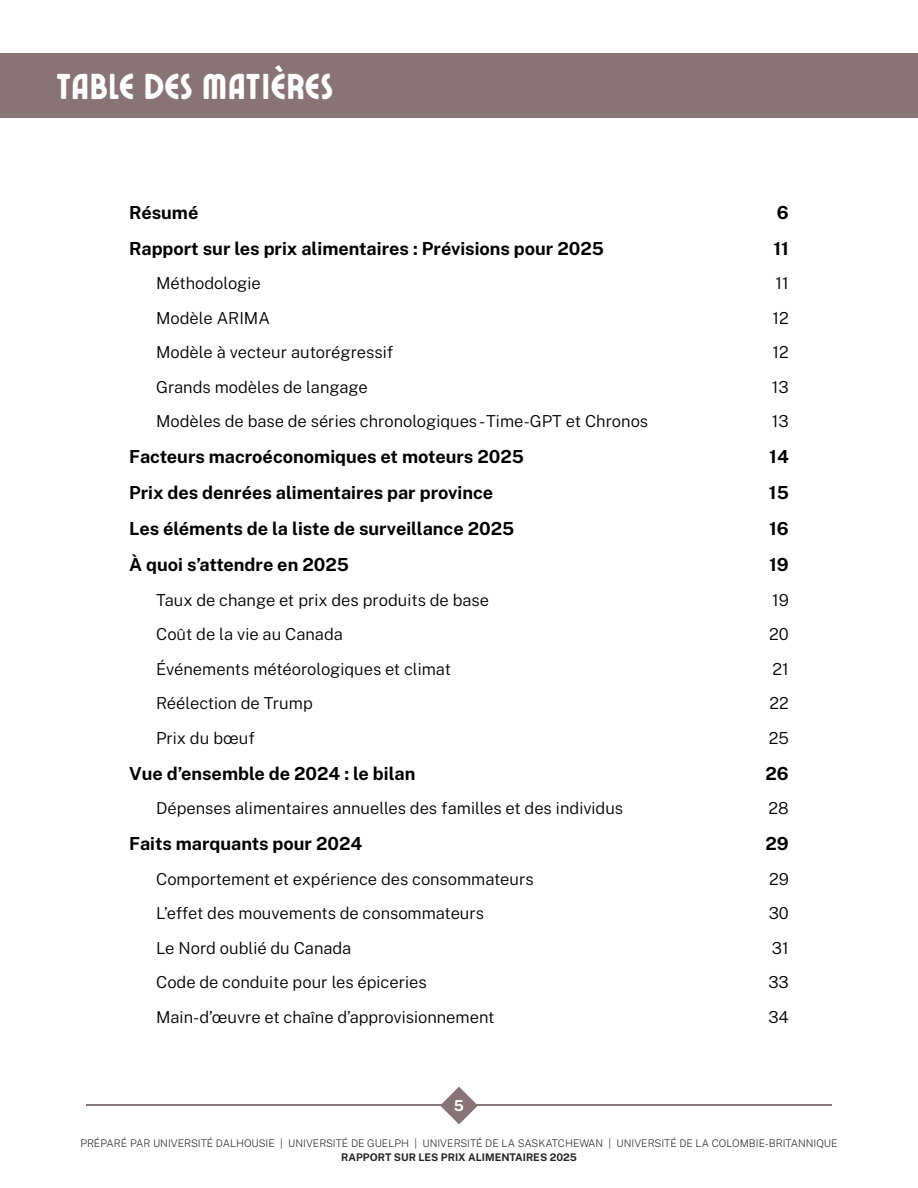
<style>
.page{position:relative;width:918px;height:1188px;background:#fff}
.page>*{position:absolute;margin:0;border:0;box-sizing:border-box;transform-origin:0 0}
.t1{font:condensed 36px "Lucidity";color:#fff}
.t2{font:700 18px "Public Sans";color:#000}
.t3{font:300 16.5px "Public Sans";color:#000}
.t4{font:700 15px "Public Sans";color:#fff}
.t5{font:200 10.5px "Public Sans Roman";color:#242424}
.t6{font:700 10.5px "Public Sans";color:#242424}
</style>
<div class="page">
<hr style="left:86px;top:1104px;width:746px;height:2px;background:#897475">
<svg style="left:440px;top:1087px;width:38px;height:37px"></svg>
<div style="left:0;top:54px;width:918px;height:64px;background:#897475"></div>
<p class="t1" style="left:55px;top:70px;width:279px">TABLE DES MATIÈRES</p>
<p class="t2" style="left:129px;top:201px;width:71px">Résumé</p>
<p class="t2" style="left:777px;top:201px;width:13px">6</p>
<p class="t2" style="left:129px;top:237px;width:476px">Rapport sur les prix alimentaires : Prévisions pour 2025</p>
<p class="t2" style="left:773px;top:237px;width:17px">11</p>
<p class="t3" style="left:156px;top:273px;width:106px">Méthodologie</p>
<p class="t3" style="left:776px;top:273px;width:15px">11</p>
<p class="t3" style="left:156px;top:308px;width:115px">Modèle ARIMA</p>
<p class="t3" style="left:773px;top:308px;width:18px">12</p>
<p class="t3" style="left:156px;top:342px;width:239px">Modèle à vecteur autorégressif</p>
<p class="t3" style="left:773px;top:342px;width:18px">12</p>
<p class="t3" style="left:156px;top:377px;width:213px">Grands modèles de langage</p>
<p class="t3" style="left:772px;top:377px;width:18px">13</p>
<p class="t3" style="left:156px;top:411px;width:494px">Modèles de base de séries chronologiques -Time-GPT et Chronos</p>
<p class="t3" style="left:772px;top:411px;width:18px">13</p>
<p class="t2" style="left:129px;top:446px;width:396px">Facteurs macroéconomiques et moteurs 2025</p>
<p class="t2" style="left:769px;top:446px;width:21px">14</p>
<p class="t2" style="left:129px;top:482px;width:366px">Prix des denrées alimentaires par province</p>
<p class="t2" style="left:769px;top:482px;width:21px">15</p>
<p class="t2" style="left:129px;top:518px;width:387px">Les éléments de la liste de surveillance 2025</p>
<p class="t2" style="left:769px;top:518px;width:21px">16</p>
<p class="t2" style="left:129px;top:554px;width:221px">À quoi s’attendre en 2025</p>
<p class="t2" style="left:769px;top:554px;width:21px">19</p>
<p class="t3" style="left:156px;top:590px;width:334px">Taux de change et prix des produits de base</p>
<p class="t3" style="left:772px;top:590px;width:18px">19</p>
<p class="t3" style="left:156px;top:624px;width:188px">Coût de la vie au Canada</p>
<p class="t3" style="left:769px;top:624px;width:21px">20</p>
<p class="t3" style="left:156px;top:659px;width:296px">Événements météorologiques et climat</p>
<p class="t3" style="left:773px;top:659px;width:18px">21</p>
<p class="t3" style="left:156px;top:693px;width:158px">Réélection de Trump</p>
<p class="t3" style="left:770px;top:693px;width:21px">22</p>
<p class="t3" style="left:156px;top:728px;width:100px">Prix du bœuf</p>
<p class="t3" style="left:769px;top:728px;width:22px">25</p>
<p class="t2" style="left:129px;top:762px;width:288px">Vue d’ensemble de 2024 : le bilan</p>
<p class="t2" style="left:766px;top:762px;width:25px">26</p>
<p class="t3" style="left:156px;top:798px;width:469px">Dépenses alimentaires annuelles des familles et des individus</p>
<p class="t3" style="left:769px;top:798px;width:22px">28</p>
<p class="t2" style="left:129px;top:833px;width:235px">Faits marquants pour 2024</p>
<p class="t2" style="left:766px;top:833px;width:25px">29</p>
<p class="t3" style="left:156px;top:869px;width:379px">Comportement et expérience des consommateurs</p>
<p class="t3" style="left:769px;top:869px;width:21px">29</p>
<p class="t3" style="left:156px;top:903px;width:330px">L’effet des mouvements de consommateurs</p>
<p class="t3" style="left:769px;top:903px;width:22px">30</p>
<p class="t3" style="left:156px;top:938px;width:197px">Le Nord oublié du Canada</p>
<p class="t3" style="left:772px;top:938px;width:18px">31</p>
<p class="t3" style="left:156px;top:972px;width:272px">Code de conduite pour les épiceries</p>
<p class="t3" style="left:768px;top:972px;width:22px">33</p>
<p class="t3" style="left:156px;top:1007px;width:340px">Main-d’œuvre et chaîne d’approvisionnement</p>
<p class="t3" style="left:768px;top:1007px;width:22px">34</p>
<p class="t4" style="left:454px;top:1097px;width:12px">5</p>
<p class="t5" style="left:80px;top:1137px;width:759px">PRÉPARÉ PAR UNIVERSITÉ DALHOUSIE | UNIVERSITÉ DE GUELPH | UNIVERSITÉ DE LA SASKATCHEWAN | UNIVERSITÉ DE LA COLOMBIE-BRITANNIQUE</p>
<p class="t6" style="left:341px;top:1151px;width:237px">RAPPORT SUR LES PRIX ALIMENTAIRES 2025</p>
</div>
